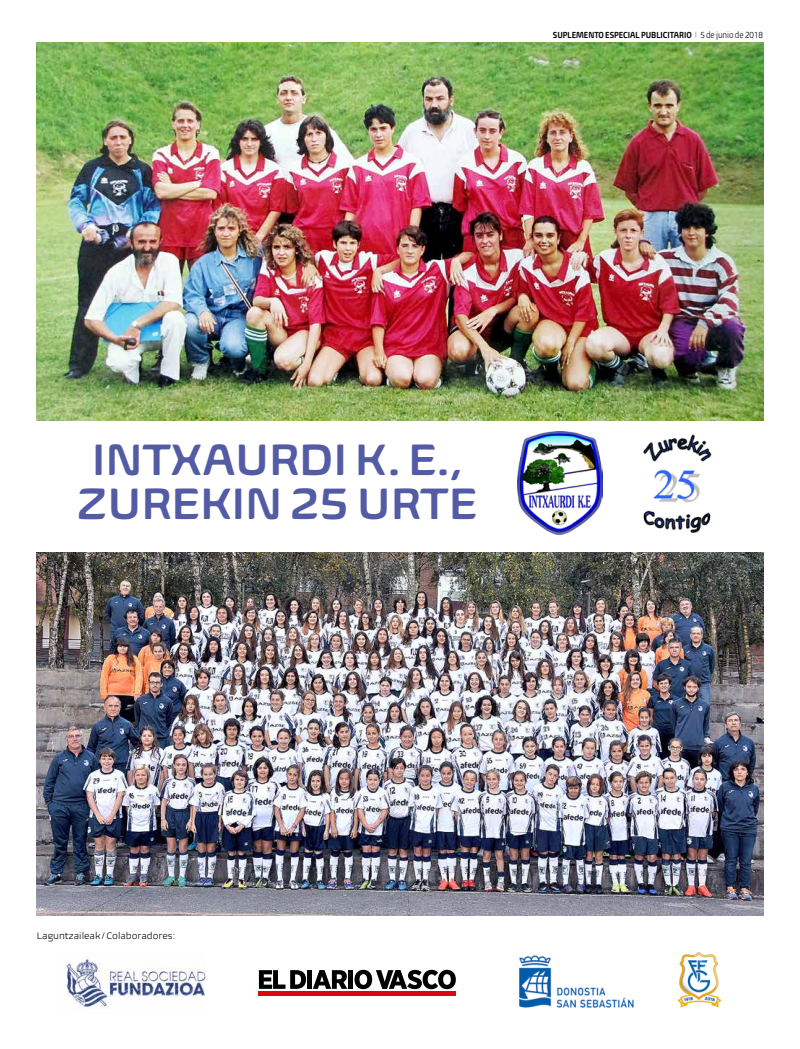
<style>
.page{position:relative;width:800px;height:1049px;background:#fff}
.page>*{position:absolute;margin:0;border:0;box-sizing:border-box;transform-origin:0 0}
.t1{font:600 45px/44px "Biome Pro";color:#545ba5;text-align:center}
.t2{font:300 9.6px "Biome Pro";color:#000;scale:.96 1}
.t3{font:600 condensed 9px "Biome Pro";color:#000;scale:.95 1}
.s1{font-weight:300}
</style>
<div class="page">
<img style="left:37px;top:43px;width:726px;height:377px">
<img style="left:37px;top:552px;width:726px;height:363px">
<img style="left:517px;top:431px;width:85px;height:103px">
<img style="left:643px;top:434px;width:69px;height:99px">
<img style="left:66px;top:952px;width:140px;height:56px">
<svg style="left:259px;top:970px;width:47px;height:19px"></svg>
<div style="left:307px;top:970px;width:5px;height:19px;background:#000"></div>
<svg style="left:313px;top:970px;width:34px;height:19px"></svg>
<div style="left:348px;top:970px;width:5px;height:19px;background:#000"></div>
<svg style="left:354px;top:970px;width:101px;height:19px"></svg>
<div style="left:258px;top:991px;width:198px;height:5px;background:#db0812"></div>
<img style="left:519px;top:955px;width:115px;height:53px">
<img style="left:677px;top:952px;width:45px;height:56px">
<p class="t3" style="left:552px;top:29px;width:223px">SUPLEMENTO ESPECIAL PUBLICITARIO <sup>|</sup> <span class="s1">5 de junio de 2018</span></p>
<h1 class="t1" style="left:77px;top:437px;width:402px">INTXAURDI K. E.,<br>ZUREKIN 25 URTE</h1>
<p class="t2" style="left:37px;top:929px;width:145px">Laguntzaileak / Colaboradores:</p>
</div>
